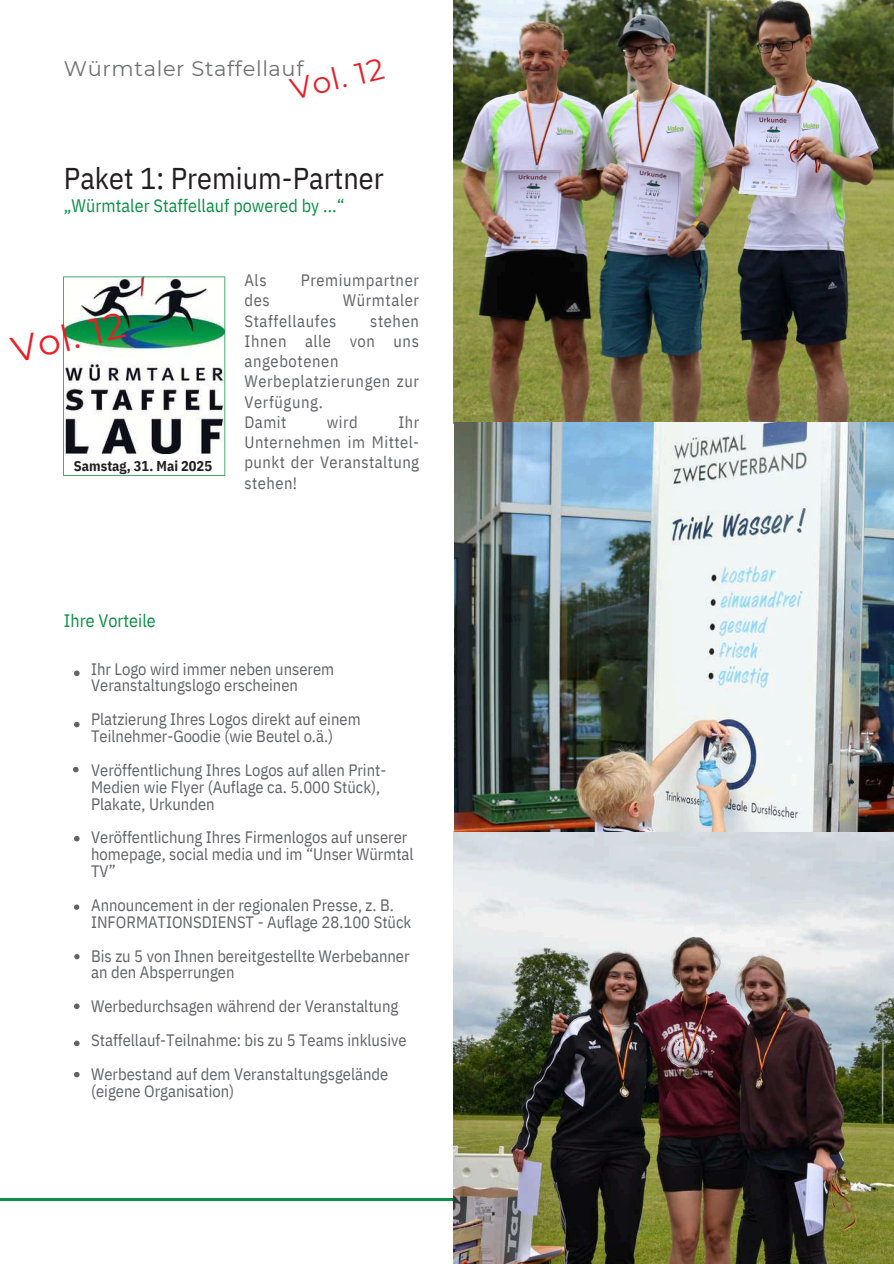
<style>
.page{position:relative;width:894px;height:1264px;background:#fff}
.page>*{position:absolute;margin:0;border:0;box-sizing:border-box;transform-origin:0 0}
.t1{font:36.15px "Montserrat";color:#eb1d25}
.t2{font:30px "IBM Plex Sans Cond";color:#231f20}
.t3{font:30px "Montserrat";color:#eb1d25}
.t4{font:21px "Montserrat";letter-spacing:.03em;color:#6f7071}
.t5{font:18px "IBM Plex Sans Cond";color:#0d9046}
.t6{font:16.5px/16.8px "IBM Plex Sans Cond";color:#626366}
.t7{font:16.5px/20.2px "IBM Plex Sans Cond";letter-spacing:.035em;color:#626366}
.t8{font:700 14.25px "IBM Plex Sans Cond";color:#231f20}
</style>
<div class="page">
<hr style="left:0;top:1198px;width:893px;height:2px;background:#0d9046">
<svg style="left:63px;top:276px;width:162px;height:200px"></svg>
<svg style="left:74px;top:670px;width:6px;height:6px"></svg>
<svg style="left:74px;top:722px;width:6px;height:5px"></svg>
<svg style="left:73px;top:767px;width:6px;height:5px"></svg>
<svg style="left:74px;top:836px;width:6px;height:5px"></svg>
<svg style="left:74px;top:1003px;width:6px;height:6px"></svg>
<svg style="left:74px;top:1040px;width:6px;height:6px"></svg>
<img style="left:454px;top:0;width:439px;height:1263px">
<svg style="left:74px;top:1072px;width:6px;height:5px"></svg>
<svg style="left:74px;top:904px;width:5px;height:5px"></svg>
<svg style="left:74px;top:954px;width:6px;height:5px"></svg>
<h2 class="t3" style="left:286px;top:69px;width:97px;rotate:-13deg">Vol. 12</h2>
<p class="t4" style="left:64px;top:54px;width:241px">Würmtaler Staffellauf</p>
<h2 class="t2" style="left:64px;top:155px;width:321px">Paket 1: Premium-Partner</h2>
<p class="t5" style="left:64px;top:191px;width:282px">„Würmtaler Staffellauf powered by ...&lt;</p>
<h1 class="t1" style="left:7px;top:326px;width:116px;rotate:-13deg">Vol. 12</h1>
<p class="t8" style="left:74px;top:455px;width:139px">Samstag, 31. Mai 2025</p>
<p class="t6" style="left:244px;top:270px;width:24px">Als</p>
<p class="t7" style="left:300px;top:269px;width:120px">Premiumpartner</p>
<p class="t6" style="left:244px;top:290px;width:27px">des</p>
<p class="t7" style="left:343px;top:289px;width:78px">Würmtaler</p>
<p class="t7" style="left:244px;top:309px;width:93px">Staffellaufes</p>
<p class="t7" style="left:244px;top:309px;width:176px;text-indent:126px">stehen<br>Ihnen alle von uns angebotenen<br>Werbeplatzierungen zur<br>Verfügung.<br>Damit</p>
<p class="t6" style="left:244px;top:410px;width:176px;line-height:20.2px;text-align:justify;text-indent:154px">Ihr Unternehmen im Mittel&shy;punkt der Veranstaltung stehen!</p>
<p class="t6" style="left:327px;top:412px;width:32px">wird</p>
<p class="t5" style="left:64px;top:607px;width:93px">Ihre Vorteile</p>
<p class="t6" style="left:91px;top:659px;width:244px">Ihr Logo wird immer neben unserem<br>Veranstaltungslogo erscheinen</p>
<p class="t6" style="left:91px;top:709px;width:271px">Platzierung Ihres Logos direkt auf einem<br>Teilnehmer-Goodie (wie Beutel o.ä.)</p>
<p class="t6" style="left:91px;top:760px;width:296px">Veröffentlichung Ihres Logos auf allen Print-<br>Medien wie Flyer (Auflage ca. 5.000 Stück),<br>Plakate, Urkunden</p>
<p class="t6" style="left:91px;top:827px;width:324px">Veröffentlichung Ihres Firmenlogos auf unserer homepage, social media und im &lt;Unser Würmtal<br>TV=</p>
<p class="t6" style="left:91px;top:895px;width:322px">Announcement in der regionalen Presse, z. B.<br>INFORMATIONSDIENST - Auflage 28.100 Stück</p>
<p class="t6" style="left:91px;top:945px;width:320px">Bis zu 5 von Ihnen bereitgestellte Werbebanner an den Absperrungen</p>
<p class="t6" style="left:91px;top:988px;width:317px;line-height:33.8px">Werbedurchsagen während der Veranstaltung<br>Staffellauf-Teilnahme: bis zu 5 Teams inklusive<br>Werbestand auf dem Veranstaltungsgelände</p>
<p class="t6" style="left:91px;top:1080px;width:145px">(eigene Organisation)</p>
</div>
